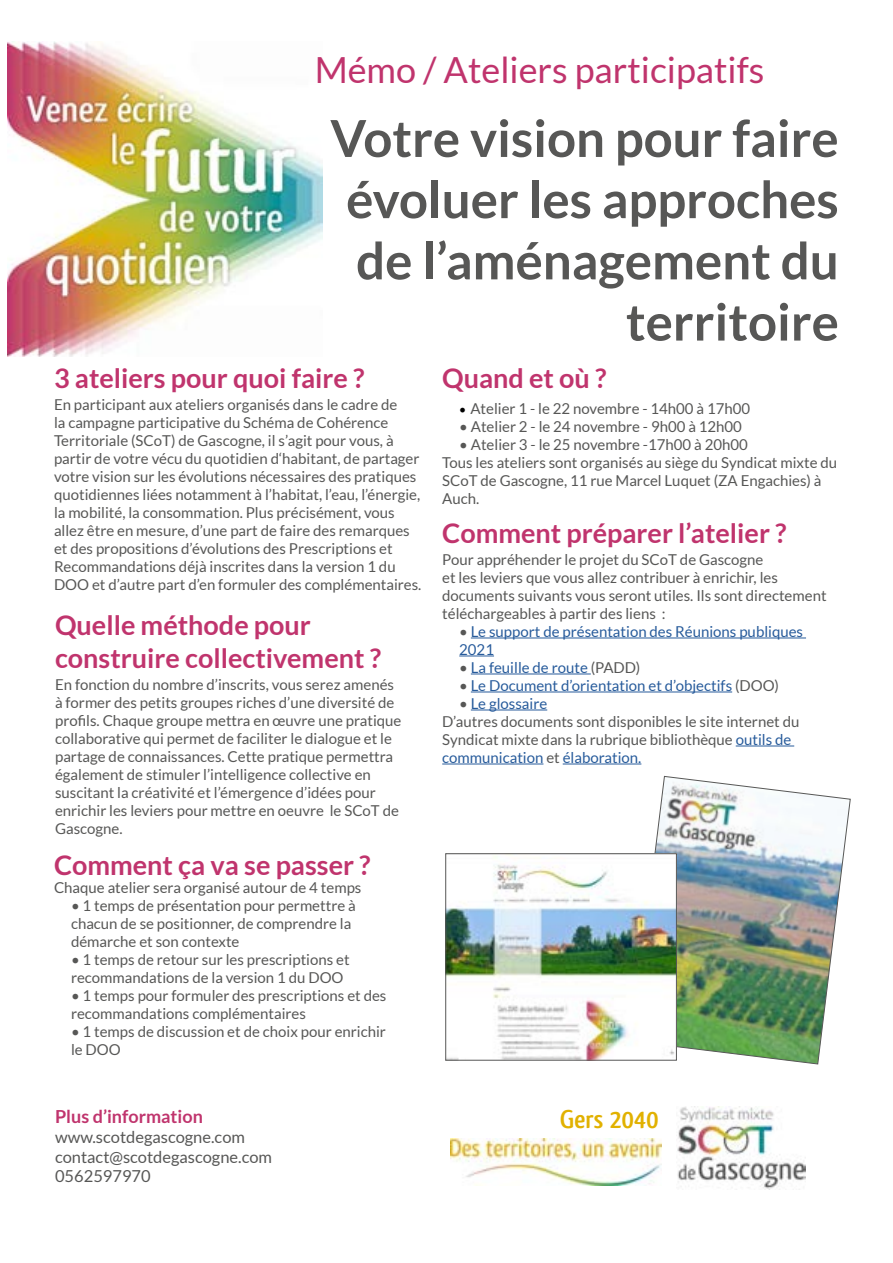
<style>
.page{position:relative;width:893px;height:1263px;background:#fff}
.page>*{position:absolute;margin:0;border:0;box-sizing:border-box;transform-origin:0 0}
.t1{font:700 51px/61.2px "Lato";color:#575756;text-align:right}
.t2{font:36px "Lato";color:#c0346d}
.t3{font:700 27px/32.4px "Lato";color:#c0346d}
.t4{font:700 27px "Qlassik";color:#e1b100}
.t5{font:700 18px "Lato";color:#c0346d}
.t6{font:16.5px/19.8px "Lato";color:#575756}
.t7{font:15px/18px "Lato";color:#575756}
.t8{font:15px/18px "Lato";color:#275b9b}
.s1{font-family:"Minion Pro";font-size:18px;color:#000}
.s2{color:#575756}
.s3{color:#275b9b}
</style>
<div class="page">
<svg style="left:272px;top:185px;width:59px;height:58px"></svg>
<hr style="left:471px;top:637px;width:335px;height:1px;background:#275b9b">
<hr style="left:459px;top:655px;width:35px;height:1px;background:#275b9b">
<hr style="left:471px;top:673px;width:120px;height:1px;background:#275b9b">
<hr style="left:471px;top:691px;width:261px;height:1px;background:#275b9b">
<hr style="left:471px;top:709px;width:76px;height:1px;background:#275b9b">
<hr style="left:736px;top:745px;width:58px;height:1px;background:#275b9b">
<hr style="left:442px;top:763px;width:101px;height:1px;background:#275b9b">
<hr style="left:563px;top:763px;width:78px;height:1px;background:#275b9b">
<img style="left:631px;top:776px;width:220px;height:288px">
<img style="left:448px;top:855px;width:227px;height:203px">
<div style="left:446px;top:853px;width:231px;height:207px;border:1px solid #575756"></div>
<img style="left:451px;top:1139px;width:211px;height:47px">
<img style="left:677px;top:1106px;width:129px;height:84px">
<img style="left:7px;top:42px;width:315px;height:315px">
<h2 class="t2" style="left:315px;top:50px;width:451px">Mémo / Ateliers participatifs</h2>
<h1 class="t1" style="left:330px;top:107px;width:510px">Votre vision pour faire évoluer les approches de l’aménagement du territoire</h1>
<h3 class="t3" style="left:54px;top:361px;width:312px">3 ateliers pour quoi faire ?</h3>
<p class="t7" style="left:54px;top:395px;width:369px">En participant aux ateliers organisés dans le cadre de<br>la campagne participative du Schéma de Cohérence Territoriale (SCoT) de Gascogne, il s’agit pour vous, à partir de votre vécu du quotidien d‘habitant, de partager votre vision sur les évolutions nécessaires des pratiques quotidiennes liées notamment à l’habitat, l’eau, l’énergie, la mobilité, la consommation. Plus précisément, vous allez être en mesure, d’une part de faire des remarques et des propositions d’évolutions des Prescriptions et Recommandations déjà inscrites dans la version 1 du DOO et d’autre part d’en formuler des complémentaires.</p>
<h3 class="t3" style="left:55px;top:609px;width:327px">Quelle méthode pour construire collectivement ?</h3>
<p class="t7" style="left:55px;top:675px;width:348px">En fonction du nombre d’inscrits, vous serez amenés à former des petits groupes riches d’une diversité de profils. Chaque groupe mettra en œuvre une pratique collaborative qui permet de faciliter le dialogue et le partage de connaissances. Cette pratique permettra également de stimuler l’intelligence collective en suscitant la créativité et l’émergence d’idées pour enrichir les leviers pour mettre en oeuvre le SCoT de Gascogne.</p>
<h3 class="t3" style="left:54px;top:849px;width:318px">Comment ça va se passer ?</h3>
<p class="t7" style="left:54px;top:879px;width:309px">Chaque atelier sera organisé autour de 4 temps</p>
<p class="t7" style="left:71px;top:897px;width:286px">• 1 temps de présentation pour permettre à chacun de se positionner, de comprendre la démarche et son contexte</p>
<p class="t7" style="left:71px;top:951px;width:280px">• 1 temps de retour sur les prescriptions et recommandations de la version 1 du DOO</p>
<p class="t7" style="left:71px;top:987px;width:317px">• 1 temps pour formuler des prescriptions et des recommandations complémentaires</p>
<p class="t7" style="left:71px;top:1023px;width:316px">• 1 temps de discussion et de choix pour enrichir le DOO</p>
<h3 class="t3" style="left:442px;top:361px;width:166px">Quand et où ?</h3>
<p class="t7" style="left:459px;top:399px;width:292px"><span class="s1">•</span> Atelier 1 - le 22 novembre - 14h00 à 17h00</p>
<p class="t7" style="left:459px;top:417px;width:284px">• Atelier 2 - le 24 novembre - 9h00 à 12h00</p>
<p class="t7" style="left:442px;top:435px;width:396px;text-indent:17px">• Atelier 3 - le 25 novembre -17h00 à 20h00<br>Tous les ateliers sont organisés au siège du Syndicat mixte du SCoT de Gascogne, 11 rue Marcel Luquet (ZA Engachies) à Auch.</p>
<h3 class="t3" style="left:442px;top:516px;width:346px">Comment préparer l’atelier ?</h3>
<p class="t7" style="left:442px;top:550px;width:386px">Pour appréhender le projet du SCoT de Gascogne<br>et les leviers que vous allez contribuer à enrichir, les documents suivants vous seront utiles. Ils sont directement téléchargeables à partir des liens :</p>
<p class="t8" style="left:459px;top:622px;width:345px"><span class="s2">•</span> Le support de présentation des Réunions publiques<br>2021</p>
<p class="t8" style="left:459px;top:658px;width:183px"><span class="s2">•</span> La feuille de route <span class="s2">(PADD)</span></p>
<p class="t8" style="left:459px;top:676px;width:321px"><span class="s2">•</span> Le Document d’orientation et d’objectifs <span class="s2">(DOO)</span></p>
<p class="t7" style="left:442px;top:694px;width:359px;text-indent:17px">• <span class="s3">Le glossaire<br></span>D’autres documents sont disponibles le site internet du Syndicat mixte dans la rubrique bibliothèque <span class="s3">outils de communication</span> et <span class="s3">élaboration.</span></p>
<p class="t5" style="left:55px;top:1106px;width:149px">Plus d’information</p>
<p class="t6" style="left:55px;top:1127px;width:219px">www.scotdegascogne.com contact@scotdegascogne.com<br>0562597970</p>
<h3 class="t4" style="left:560px;top:1103px;width:100px">Gers 2040</h3>
</div>
